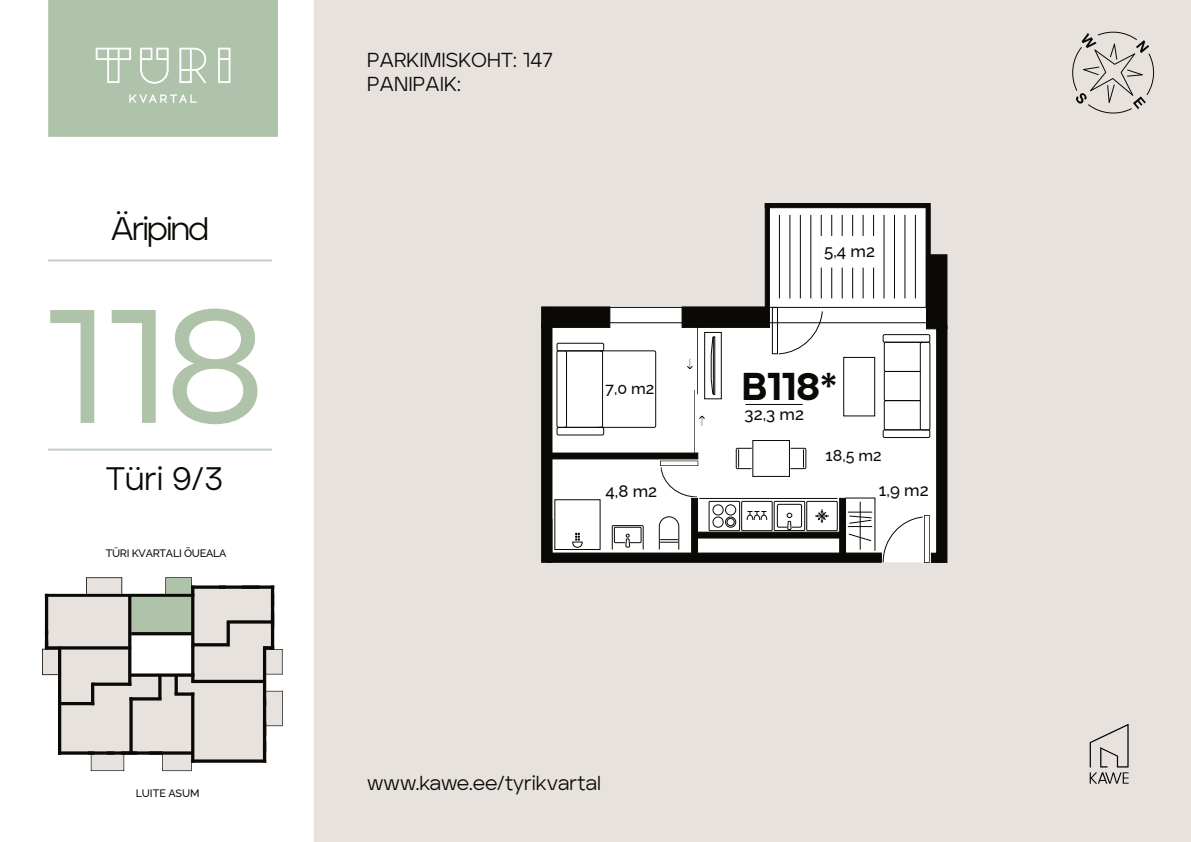
<style>
.page{position:relative;width:1191px;height:842px;background:#fff}
.page>*{position:absolute;margin:0;border:0;box-sizing:border-box;transform-origin:0 0}
.t1{font:500 161.2px "Aventa";color:#afc3aa}
.t2{font:900 38.6px "Aventa";color:#0a0905}
.t3{font:32.4px "Aventa";letter-spacing:-.06em;color:#0a0905}
.t4{font:20.1px/24.1px "Aventa";color:#0a0905}
.t5{font:500 16.8px "Raleway";color:#0a0905}
.t6{font:500 15.9px "Raleway";color:#0a0905}
.t7{font:500 10.8px "Raleway";letter-spacing:-.025em;color:#0a0905}
.t8{font:500 10.8px "Raleway";color:#0a0905}
</style>
<div class="page">
<div style="left:48px;top:0;width:230px;height:137px;background:#afc3aa"></div>
<svg style="left:129px;top:94px;width:68px;height:9px"></svg>
<svg style="left:179px;top:48px;width:28px;height:35px"></svg>
<svg style="left:96px;top:48px;width:35px;height:35px"></svg>
<svg style="left:140px;top:48px;width:29px;height:36px"></svg>
<svg style="left:218px;top:48px;width:12px;height:35px"></svg>
<svg style="left:48px;top:259px;width:224px;height:3px"></svg>
<svg style="left:48px;top:448px;width:224px;height:3px"></svg>
<svg style="left:42px;top:577px;width:241px;height:194px"></svg>
<div style="left:314px;top:0;width:877px;height:842px;background:#e8e2df"></div>
<svg style="left:1072px;top:31px;width:83px;height:83px"></svg>
<svg style="left:1089px;top:724px;width:39px;height:60px"></svg>
<svg style="left:548px;top:207px;width:398px;height:355px;fill:#fff"></svg>
<svg style="left:779px;top:214px;width:1px;height:85px"></svg>
<svg style="left:789px;top:214px;width:1px;height:85px"></svg>
<svg style="left:800px;top:214px;width:1px;height:85px"></svg>
<svg style="left:810px;top:214px;width:1px;height:85px"></svg>
<svg style="left:821px;top:214px;width:1px;height:85px"></svg>
<svg style="left:831px;top:214px;width:1px;height:85px"></svg>
<svg style="left:841px;top:214px;width:1px;height:85px"></svg>
<svg style="left:852px;top:214px;width:1px;height:85px"></svg>
<svg style="left:862px;top:214px;width:1px;height:85px"></svg>
<svg style="left:873px;top:214px;width:1px;height:85px"></svg>
<svg style="left:883px;top:214px;width:1px;height:85px"></svg>
<svg style="left:894px;top:214px;width:1px;height:85px"></svg>
<svg style="left:904px;top:214px;width:1px;height:85px"></svg>
<svg style="left:915px;top:214px;width:1px;height:85px"></svg>
<svg style="left:845px;top:498px;width:30px;height:53px;background:#d7d6d6"></svg>
<div style="left:820px;top:236px;width:60px;height:32px;background:#fff"></div>
<svg style="left:882px;top:516px;width:41px;height:47px;background:#f6f6f5"></svg>
<div style="left:542px;top:307px;width:395px;height:16px;border:1px solid #0a0905"></div>
<div style="left:772px;top:307px;width:5px;height:47px;border:1px solid #0a0905"></div>
<div style="left:691px;top:498px;width:6px;height:58px;background:#0a0905"></div>
<div style="left:691px;top:498px;width:7px;height:58px;border:1px solid #0a0905"></div>
<div style="left:839px;top:498px;width:6px;height:58px;background:#0a0905"></div>
<div style="left:839px;top:498px;width:6px;height:58px;border:1px solid #0a0905"></div>
<div style="left:550px;top:453px;width:148px;height:6px;background:#0a0905"></div>
<div style="left:696px;top:532px;width:148px;height:6px;background:#0a0905"></div>
<div style="left:682px;top:307px;width:87px;height:20px;background:#0a0905"></div>
<div style="left:541px;top:307px;width:69px;height:20px;background:#0a0905"></div>
<div style="left:541px;top:307px;width:69px;height:21px;border:1px solid #0a0905"></div>
<div style="left:936px;top:326px;width:11px;height:236px;background:#0a0905"></div>
<div style="left:936px;top:326px;width:11px;height:237px;border:1px solid #0a0905"></div>
<div style="left:926px;top:255px;width:21px;height:74px;background:#0a0905"></div>
<hr style="left:926px;top:204px;width:4px;height:104px;background:#0a0905">
<div style="left:925px;top:203px;width:5px;height:105px;border:1px solid #0a0905"></div>
<div style="left:765px;top:203px;width:4px;height:105px;border:1px solid #0a0905"></div>
<hr style="left:765px;top:204px;width:164px;height:4px;background:#0a0905">
<div style="left:765px;top:203px;width:164px;height:5px;border:1px solid #0a0905"></div>
<div style="left:547px;top:553px;width:334px;height:9px;background:#0a0905"></div>
<div style="left:931px;top:553px;width:8px;height:9px;background:#0a0905"></div>
<div style="left:931px;top:553px;width:9px;height:10px;border:1px solid #0a0905"></div>
<div style="left:541px;top:323px;width:11px;height:239px;background:#0a0905"></div>
<div style="left:541px;top:323px;width:11px;height:239px;border:1px solid #0a0905"></div>
<div style="left:843px;top:357px;width:32px;height:59px;border:1px solid #0a0905"></div>
<svg style="left:882px;top:334px;width:48px;height:103px;background:#e5e5e5"></svg>
<svg style="left:556px;top:311px;width:282px;height:239px;background:#e1e1e1"></svg>
<h3 class="t3" style="left:110px;top:208px;width:100px">Äripind</h3>
<h1 class="t1" style="left:42px;top:268px;width:224px">118</h1>
<h3 class="t3" style="left:105px;top:458px;width:119px">Türi 9/3</h3>
<p class="t7" style="left:106px;top:544px;width:122px">TÜRI KVARTALI ÕUEALA</p>
<p class="t8" style="left:136px;top:785px;width:65px">LUITE ASUM</p>
<p class="t4" style="left:367px;top:48px;width:187px">PARKIMISKOHT: 147<br>PANIPAIK:</p>
<p class="t6" style="left:605px;top:376px;width:50px">7,0 m2</p>
<p class="t5" style="left:824px;top:237px;width:52px">5,4 m2</p>
<h2 class="t2" style="left:741px;top:362px;width:97px">B118*</h2>
<p class="t5" style="left:744px;top:400px;width:61px">32,3 m2</p>
<p class="t6" style="left:825px;top:443px;width:58px">18,5 m2</p>
<p class="t5" style="left:605px;top:478px;width:53px">4,8 m2</p>
<p class="t5" style="left:879px;top:476px;width:51px">1,9 m2</p>
<p class="t4" style="left:367px;top:770px;width:235px">www.kawe.ee/tyrikvartal</p>
</div>
